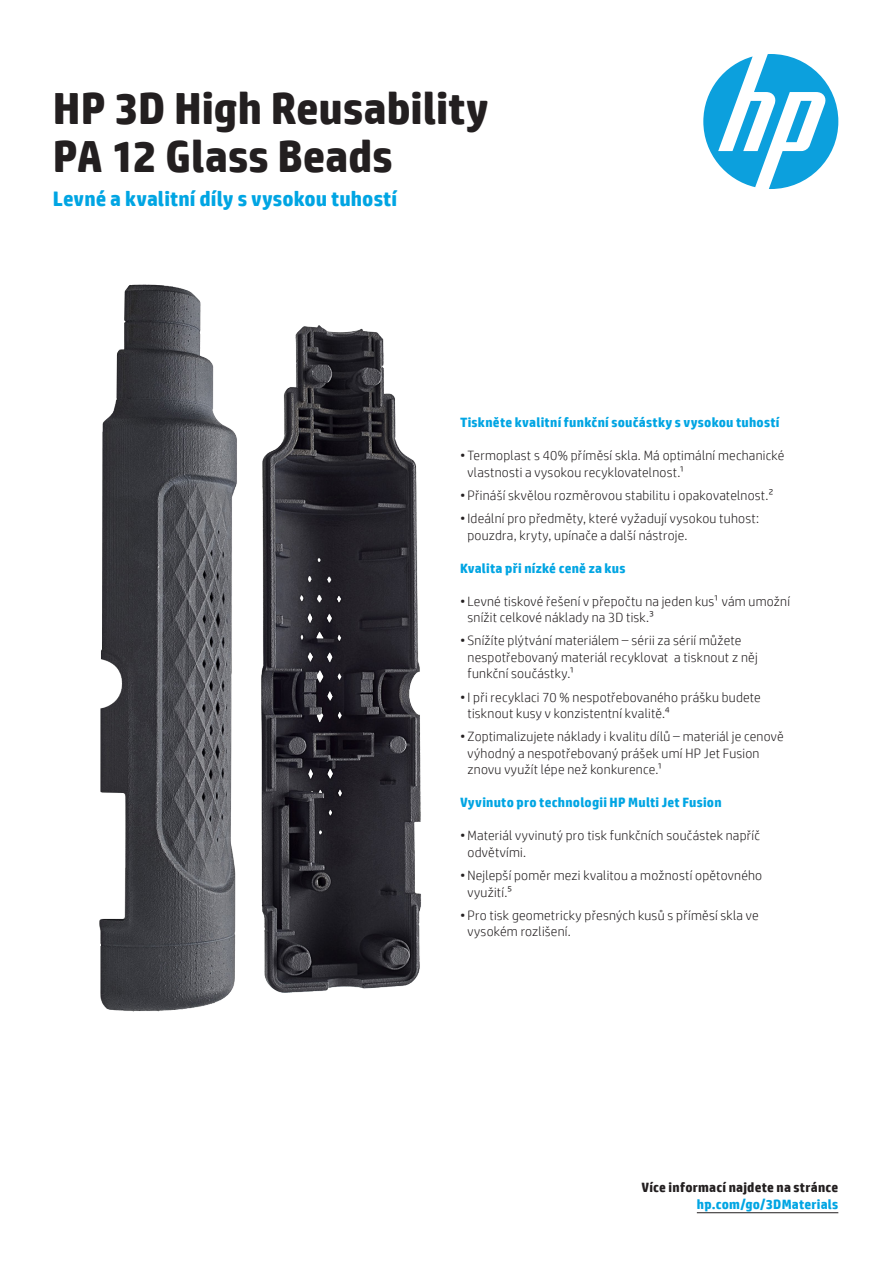
<style>
.page{position:relative;width:893px;height:1263px;background:#fff}
.page>*{position:absolute;margin:0;border:0;box-sizing:border-box;transform-origin:0 0}
.Cover_headline_30_32{font:700 45px/48px "HP Simplified";color:#231f20}
.Cover_headline_30_32-2{font:700 21px "HP Simplified";letter-spacing:.005em;color:#00a5e3}
.t1{font:300 13.5px/16.5px "HP Simplified";letter-spacing:.015em;color:#231f20}
.Body_header_bold_-_B{font:700 13.5px "HP Simplified";letter-spacing:.015em;color:#00a5e3}
.Body_header_bold{font:700 13.5px "HP Simplified";letter-spacing:.015em;color:#231f20}
</style>
<div class="page">
<img style="left:99px;top:284px;width:322px;height:728px">
<svg style="left:703px;top:54px;width:135px;height:135px"></svg>
<hr style="left:697px;top:1212px;width:141px;height:1px;background:#231f20">
<p class="Cover_headline_30_32" style="left:53px;top:83px;width:438px">HP 3D High Reusability<br>PA 12 Glass Beads</p>
<p class="Cover_headline_30_32-2" style="left:53px;top:186px;width:346px">Levné a kvalitní díly s vysokou tuhostí</p>
<p class="Body_header_bold_-_B" style="left:460px;top:414px;width:321px">Tiskněte kvalitní funkční součástky s vysokou tuhostí</p>
<p class="t1" style="left:468px;top:447px;width:318px;text-indent:-8px">• Termoplast s 40% příměsí skla. Má optimální mechanické vlastnosti a vysokou recyklovatelnost.1</p>
<p class="t1" style="left:460px;top:486px;width:315px">• Přináší skvělou rozměrovou stabilitu i opakovatelnost.2</p>
<p class="t1" style="left:468px;top:510px;width:293px;text-indent:-8px">•Ideální pro předměty, které vyžadují vysokou tuhost: pouzdra, kryty, upínače a další nástroje.</p>
<p class="Body_header_bold_-_B" style="left:460px;top:560px;width:167px">Kvalita při nízké ceně za kus</p>
<p class="t1" style="left:468px;top:592px;width:324px;text-indent:-8px">• Levné tiskové řešení v přepočtu na jeden kus1 vám umožní snížit celkové náklady na 3D tisk.3</p>
<p class="t1" style="left:468px;top:632px;width:292px;text-indent:-8px">• Snížíte plýtvání materiálem – sérii za sérií můžete nespotřebovaný materiál recyklovat a tisknout z něj funkční součástky.1</p>
<p class="t1" style="left:468px;top:688px;width:295px;text-indent:-8px">•I při recyklaci 70 % nespotřebovaného prášku budete tisknout kusy v konzistentní kvalitě.4</p>
<p class="t1" style="left:468px;top:728px;width:318px;text-indent:-8px">• Zoptimalizujete náklady i kvalitu dílů – materiál je cenově výhodný a nespotřebovaný prášek umí HP Jet Fusion znovu využít lépe než konkurence.1</p>
<p class="Body_header_bold_-_B" style="left:460px;top:795px;width:263px">Vyvinuto pro technologii HP Multi Jet Fusion</p>
<p class="t1" style="left:468px;top:827px;width:294px;text-indent:-8px">•Materiál vyvinutý pro tisk funkčních součástek napříč odvětvími.</p>
<p class="t1" style="left:468px;top:867px;width:296px;text-indent:-8px">• Nejlepší poměr mezi kvalitou a možností opětovného využití.5</p>
<p class="t1" style="left:468px;top:906px;width:293px;text-indent:-8px">• Pro tisk geometricky přesných kusů s příměsí skla ve vysokém rozlišení.</p>
<p class="Body_header_bold" style="left:641px;top:1180px;width:198px">Více informací najdete na stránce</p>
<p class="Body_header_bold_-_B" style="left:697px;top:1196px;width:143px">hp.com/go/3DMaterials</p>
</div>
